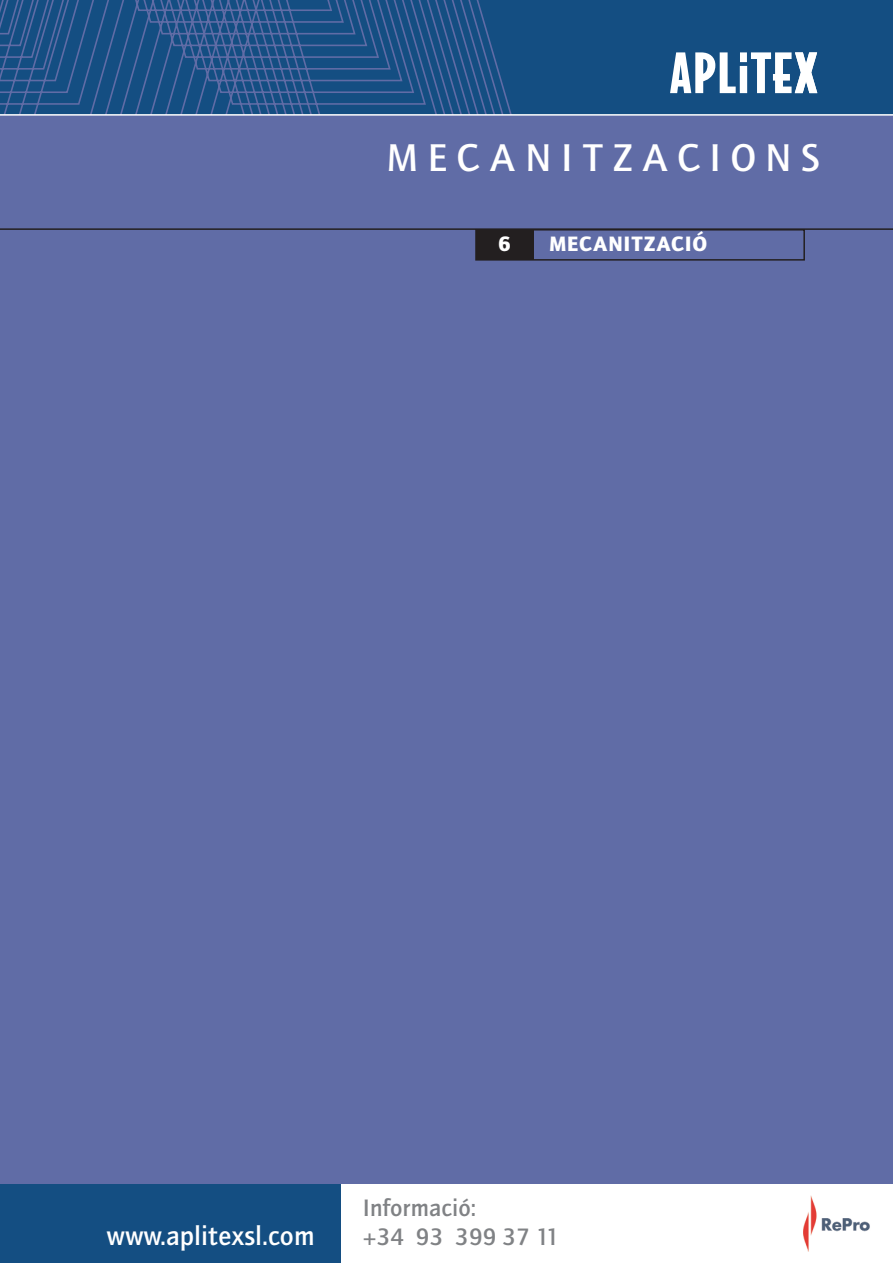
<style>
.page{position:relative;width:893px;height:1263px;background:#fff}
.page>*{position:absolute;margin:0;border:0;box-sizing:border-box;transform-origin:0 0}
.t1{font:500 39px "AT Quay Sans";letter-spacing:.245em;color:#fff}
.t2{font:500 27px "AT Quay Sans";color:#fff}
.t3{font:500 24px/28.8px "AT Quay Sans";color:#808285}
.t4{font:900 21px "AT Quay Sans";letter-spacing:.03em;color:#fff}
</style>
<div class="page">
<div style="left:0;top:0;width:892px;height:1229px;background:#606ca6"></div>
<div style="left:0;top:0;width:892px;height:115px;background:#144e82"></div>
<svg style="left:0;top:0;width:512px;height:114px"></svg>
<hr style="left:0;top:114px;width:892px;height:2px;background:#fff">
<svg style="left:670px;top:52px;width:147px;height:41px"></svg>
<svg style="left:0;top:228px;width:892px;height:33px"></svg>
<div style="left:476px;top:230px;width:57px;height:30px;background:#231f20"></div>
<div style="left:13px;top:1185px;width:879px;height:78px;background:#fff"></div>
<div style="left:0;top:1185px;width:340px;height:78px;background:#144e82"></div>
<img style="left:803px;top:1196px;width:67px;height:56px">
<h1 class="t1" style="left:387px;top:142px;width:434px">MECANITZACIONS</h1>
<p class="t4" style="left:498px;top:236px;width:15px">6</p>
<p class="t4" style="left:549px;top:236px;width:160px">MECANITZACIÓ</p>
<p class="t2" style="left:106px;top:1224px;width:209px">www.aplitexsl.com</p>
<p class="t3" style="left:363px;top:1195px;width:198px">Informació:<br>+34 93 399 37 11</p>
</div>
